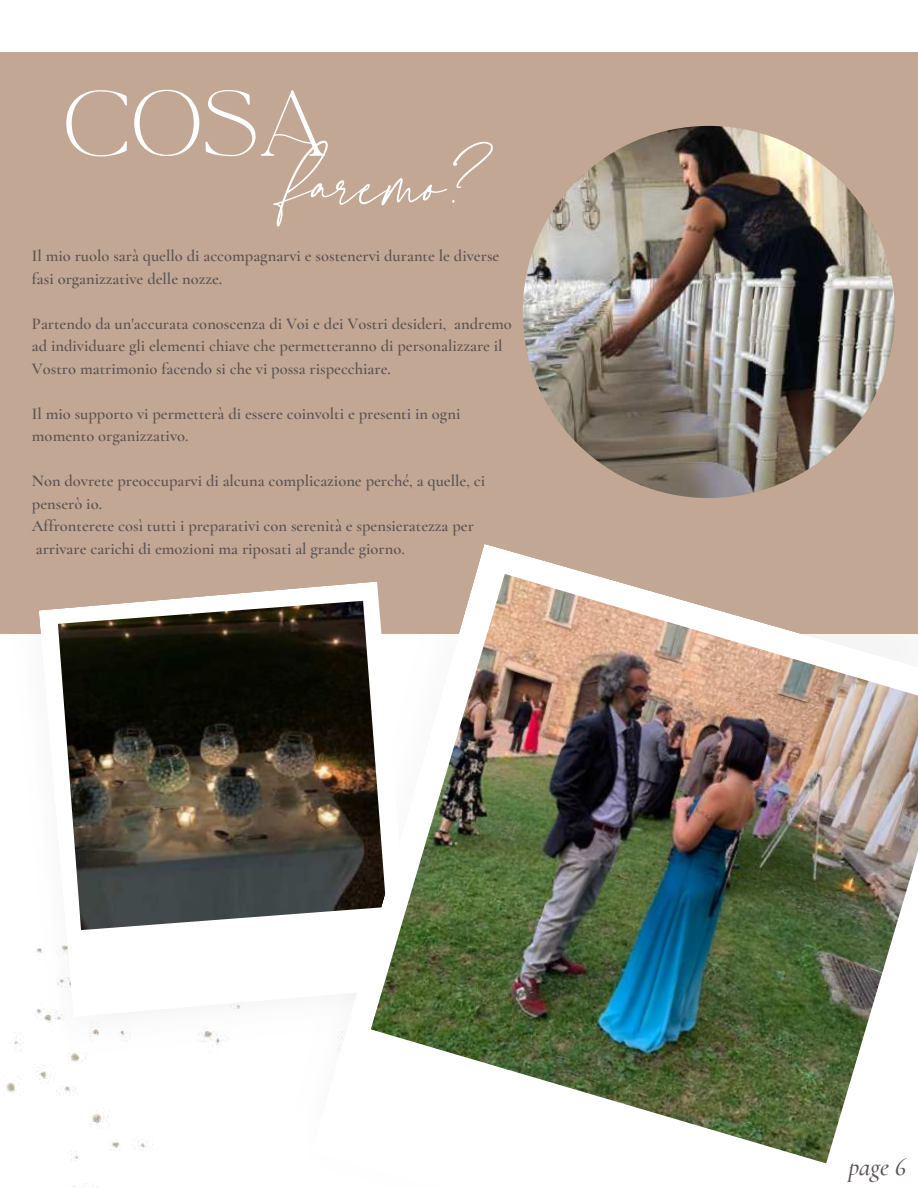
<style>
.page{position:relative;width:918px;height:1188px;background:#fff}
.page>*{position:absolute;margin:0;border:0;box-sizing:border-box;transform-origin:0 0}
.t1{font:113.25px "La Luxes Script";color:#fff}
.t2{font:81.6px "La Luxes Serif";color:#fff}
.t3{font:italic 500 25.65px "Cormorant Garamond";color:#5d5354}
.t4{font:600 16.5px/22.5px "Cormorant Garamond";color:#5d5354}
</style>
<div class="page">
<div style="left:0;top:52px;width:918px;height:581px;background:#c2a894"></div>
<img style="left:523px;top:126px;width:372px;height:372px;border-radius:50%">
<img style="left:6px;top:948px;width:223px;height:240px">
<svg style="left:39px;top:587px;width:273px;height:430px"></svg>
<img style="left:58px;top:601px;width:254px;height:329px">
<svg style="left:312px;top:544px;width:515px;height:620px"></svg>
<img style="left:371px;top:574px;width:547px;height:589px">
<h2 class="t2" style="left:63px;top:69px;width:266px">COSA</h2>
<h1 class="t1" style="left:286px;top:116px;width:203px">faremo?</h1>
<p class="t4" style="left:32px;top:245px;width:469px">Il mio ruolo sarà quello di accompagnarvi e sostenervi durante le diverse fasi organizzative delle nozze.</p>
<p class="t4" style="left:32px;top:312px;width:482px">Partendo da un'accurata conoscenza di Voi e dei Vostri desideri, andremo ad individuare gli elementi chiave che permetteranno di personalizzare il<br>Vostro matrimonio facendo si che vi possa rispecchiare.</p>
<p class="t4" style="left:32px;top:402px;width:430px">Il mio supporto vi permetterà di essere coinvolti e presenti in ogni momento organizzativo.</p>
<p class="t4" style="left:32px;top:470px;width:455px">Non dovrete preoccuparvi di alcuna complicazione perché, a quelle, ci penserò io.<br>Affronterete così tutti i preparativi con serenità e spensieratezza per arrivare carichi di emozioni ma riposati al grande giorno.</p>
<h3 class="t3" style="left:849px;top:1152px;width:59px">page 6</h3>
</div>
